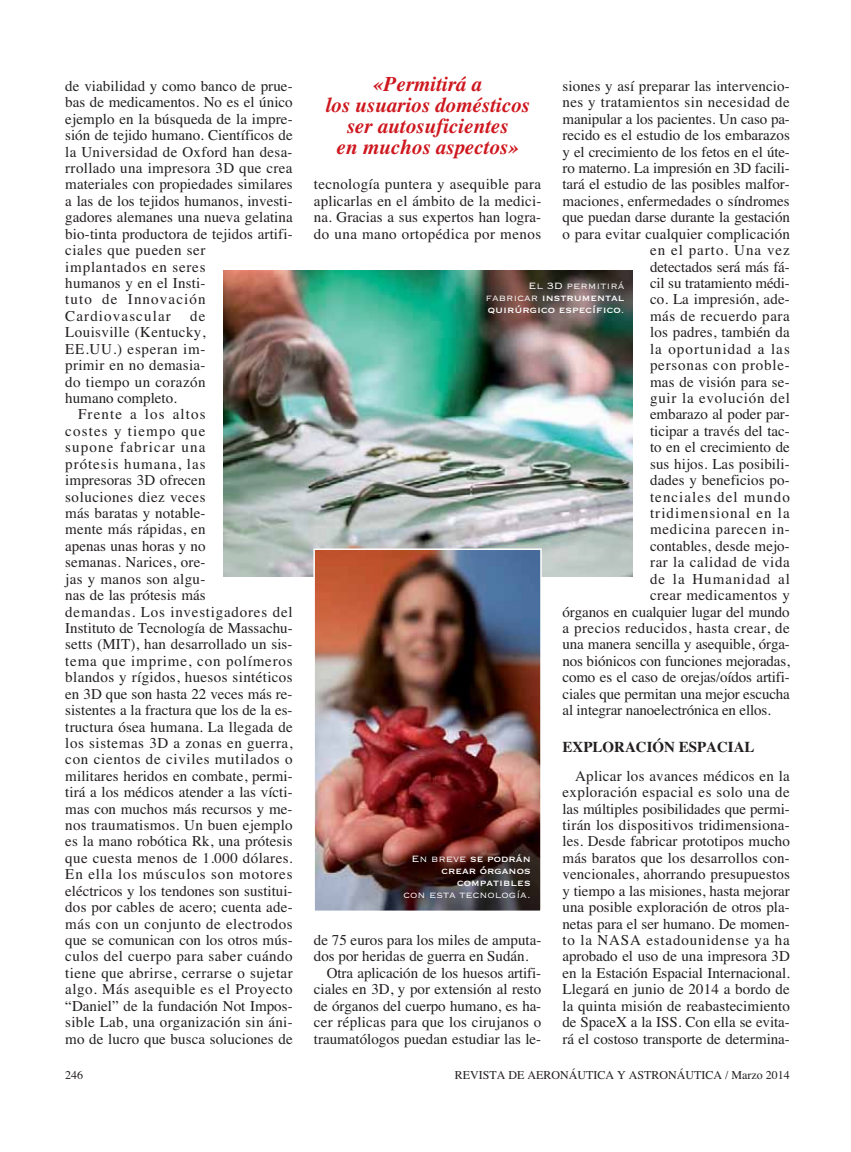
<style>
.page{position:relative;width:851px;height:1152px;background:#fff}
.page>*{position:absolute;margin:0;border:0;box-sizing:border-box;transform-origin:0 0}
.t1{font:italic 700 21px/21px "Times";color:#ce171e;text-align:center}
.t2{font:15px/16.5px "Times";letter-spacing:.01em;color:#231f20}
.t3{font:15px "Times";letter-spacing:-.01em;color:#231f20}
.t4{font:15px "Times";letter-spacing:.03em;color:#231f20}
.t5{font:15px "Times";letter-spacing:.05em;color:#231f20}
.t6{font:15px "Times";letter-spacing:.035em;color:#231f20}
.t7{font:15px "Times";letter-spacing:.055em;color:#231f20}
.t8{font:15px "Times";letter-spacing:.04em;color:#231f20}
.t9{font:15px "Times";letter-spacing:.07em;color:#231f20}
.t10{font:15px "Times";letter-spacing:.065em;color:#231f20}
.t11{font:15px "Times";letter-spacing:.075em;color:#231f20}
.t12{font:15px "Times";letter-spacing:.045em;color:#231f20}
.t13{font:12px/12px "Copperplate";color:#fff;text-align:justify}
.t14{font:12px "Times";color:#231f20}
.s1{font-weight:700}
.s2{font-weight:300}
</style>
<div class="page">
<img style="left:223px;top:270px;width:409px;height:306px">
<img style="left:316px;top:551px;width:222px;height:358px">
<div style="left:313px;top:548px;width:228px;height:364px;border:2px solid #fff"></div>
<p class="t2" style="left:65px;top:79px;width:229px">de viabilidad y como banco de prue&shy;bas de medicamentos. No es el único ejemplo en la búsqueda de la impre&shy;sión de tejido humano. Científicos de la Universidad de Oxford han desa&shy;rrollado una impresora 3D que crea materiales con propiedades similares a las de los tejidos humanos, investi&shy;gadores alemanes una nueva gelatina bio-tinta productora de tejidos artifi&shy;ciales que pueden ser<br>implantados en seres<br>humanos y en el Insti-<br>tuto de Innovación<br>Cardiovascular</p>
<p class="t2" style="left:190px;top:309px;width:17px">de</p>
<p class="t2" style="left:65px;top:325px;width:142px">Louisville (Kentucky,</p>
<p class="t5" style="left:65px;top:343px;width:142px">EE.UU.) esperan im-</p>
<p class="t2" style="left:65px;top:358px;width:142px">primir en no demasia-</p>
<p class="t4" style="left:65px;top:376px;width:142px">do tiempo un corazón</p>
<p class="t2" style="left:65px;top:391px;width:113px">humano completo.</p>
<p class="t11" style="left:78px;top:409px;width:129px">Frente a los altos</p>
<p class="t11" style="left:65px;top:425px;width:142px">costes y tiempo que</p>
<p class="t11" style="left:65px;top:442px;width:142px">supone fabricar una</p>
<p class="t10" style="left:65px;top:458px;width:142px">prótesis humana, las</p>
<p class="t2" style="left:65px;top:473px;width:142px">impresoras 3D ofrecen</p>
<p class="t6" style="left:65px;top:491px;width:142px">soluciones diez veces</p>
<p class="t2" style="left:65px;top:506px;width:142px">más baratas y notable-</p>
<p class="t2" style="left:65px;top:523px;width:142px">mente más rápidas, en</p>
<p class="t2" style="left:65px;top:539px;width:142px">apenas unas horas y no</p>
<p class="t2" style="left:65px;top:555px;width:142px">semanas. Narices, ore-</p>
<p class="t2" style="left:65px;top:572px;width:142px">jas y manos son algu-</p>
<p class="t2" style="left:65px;top:588px;width:142px">nas de las prótesis más</p>
<p class="t5" style="left:65px;top:606px;width:229px">demandas. Los investigadores del</p>
<p class="t2" style="left:65px;top:621px;width:229px">Instituto de Tecnología de Massachu-</p>
<p class="t2" style="left:65px;top:638px;width:229px">setts (MIT), han desarrollado un sis-</p>
<p class="t7" style="left:65px;top:655px;width:229px">tema que imprime, con polímeros</p>
<p class="t2" style="left:65px;top:670px;width:229px">blandos y rígidos, huesos sintéticos</p>
<p class="t2" style="left:65px;top:687px;width:229px">en 3D que son hasta 22 veces más re-</p>
<p class="t2" style="left:65px;top:703px;width:229px">sistentes a la fractura que los de la es-</p>
<p class="t2" style="left:65px;top:720px;width:229px">tructura ósea humana. La llegada de</p>
<p class="t8" style="left:65px;top:737px;width:229px">los sistemas 3D a zonas en guerra,</p>
<p class="t12" style="left:65px;top:754px;width:229px">con cientos de civiles mutilados o</p>
<p class="t2" style="left:65px;top:769px;width:229px">militares heridos en combate, permi-</p>
<p class="t2" style="left:65px;top:785px;width:229px">tirá a los médicos atender a las vícti-</p>
<p class="t2" style="left:65px;top:802px;width:229px">mas con muchos más recursos y me-</p>
<p class="t2" style="left:65px;top:818px;width:229px">nos traumatismos. Un buen ejemplo</p>
<p class="t2" style="left:65px;top:835px;width:229px">es la mano robótica Rk, una prótesis</p>
<p class="t2" style="left:65px;top:851px;width:229px">que cuesta menos de 1.000 dólares.</p>
<p class="t7" style="left:65px;top:869px;width:229px">En ella los músculos son motores</p>
<p class="t2" style="left:65px;top:884px;width:229px">eléctricos y los tendones son sustitui-</p>
<p class="t2" style="left:65px;top:900px;width:229px">dos por cables de acero; cuenta ade-</p>
<p class="t6" style="left:65px;top:918px;width:229px">más con un conjunto de electrodos</p>
<p class="t2" style="left:65px;top:933px;width:229px">que se comunican con los otros mús-</p>
<p class="t4" style="left:65px;top:951px;width:229px">culos del cuerpo para saber cuándo</p>
<p class="t4" style="left:65px;top:967px;width:229px">tiene que abrirse, cerrarse o sujetar</p>
<p class="t6" style="left:65px;top:984px;width:229px">algo. Más asequible es el Proyecto</p>
<p class="t2" style="left:65px;top:999px;width:229px">“Daniel” de la fundación Not Impos-</p>
<p class="t2" style="left:65px;top:1015px;width:229px">sible Lab, una organización sin áni-</p>
<p class="t2" style="left:65px;top:1032px;width:229px">mo de lucro que busca soluciones de</p>
<p class="t1" style="left:325px;top:75px;width:206px">«Permitirá a<br>los usuarios domésticos ser autosuficientes<br>en muchos aspectos»</p>
<p class="t2" style="left:562px;top:79px;width:229px">siones y así preparar las intervencio-</p>
<p class="t4" style="left:562px;top:97px;width:229px">nes y tratamientos sin necesidad de</p>
<p class="t3" style="left:562px;top:113px;width:229px">manipular a los pacientes. Un caso pa-</p>
<p class="t2" style="left:562px;top:128px;width:229px">recido es el estudio de los embarazos</p>
<p class="t3" style="left:562px;top:146px;width:229px">y el crecimiento de los fetos en el úte-</p>
<p class="t3" style="left:562px;top:163px;width:229px">ro materno. La impresión en 3D facili-</p>
<p class="t2" style="left:562px;top:178px;width:229px">tará el estudio de las posibles malfor-</p>
<p class="t2" style="left:562px;top:194px;width:229px">maciones, enfermedades o síndromes</p>
<p class="t3" style="left:562px;top:212px;width:229px">que puedan darse durante la gestación</p>
<p class="t2" style="left:562px;top:227px;width:229px">o para evitar cualquier complicación</p>
<p class="t10" style="left:650px;top:245px;width:141px">en el parto. Una vez</p>
<p class="t3" style="left:650px;top:261px;width:141px">detectados será más fá-</p>
<p class="t3" style="left:650px;top:278px;width:141px">cil su tratamiento médi-</p>
<p class="t2" style="left:650px;top:293px;width:141px">co. La impresión, ade-</p>
<p class="t8" style="left:650px;top:310px;width:141px">más de recuerdo para</p>
<p class="t2" style="left:650px;top:325px;width:141px">los padres, también da</p>
<p class="t9" style="left:650px;top:343px;width:141px">la oportunidad a las</p>
<p class="t5" style="left:650px;top:360px;width:141px">personas con proble-</p>
<p class="t2" style="left:650px;top:375px;width:141px">mas de visión para se-</p>
<p class="t7" style="left:650px;top:393px;width:141px">guir la evolución del</p>
<p class="t2" style="left:650px;top:408px;width:141px">embarazo al poder par-</p>
<p class="t2" style="left:650px;top:424px;width:141px">ticipar a través del tac-</p>
<p class="t2" style="left:650px;top:440px;width:141px">to en el crecimiento de</p>
<p class="t2" style="left:650px;top:457px;width:141px">sus hijos. Las posibili-</p>
<p class="t2" style="left:650px;top:473px;width:141px">dades y beneficios po-</p>
<p class="t9" style="left:650px;top:491px;width:141px">tenciales del mundo</p>
<p class="t9" style="left:650px;top:507px;width:141px">tridimensional en la</p>
<p class="t5" style="left:650px;top:524px;width:141px">medicina parecen in-</p>
<p class="t2" style="left:650px;top:539px;width:141px">contables, desde mejo-</p>
<p class="t8" style="left:650px;top:557px;width:141px">rar la calidad de vida</p>
<p class="t10" style="left:650px;top:573px;width:141px">de la Humanidad al</p>
<p class="t2" style="left:650px;top:588px;width:141px">crear medicamentos y</p>
<p class="t3" style="left:562px;top:606px;width:229px">órganos en cualquier lugar del mundo</p>
<p class="t4" style="left:562px;top:622px;width:229px">a precios reducidos, hasta crear, de</p>
<p class="t3" style="left:562px;top:639px;width:229px">una manera sencilla y asequible, órga-</p>
<p class="t3" style="left:562px;top:655px;width:229px">nos biónicos con funciones mejoradas,</p>
<p class="t3" style="left:562px;top:672px;width:229px">como es el caso de orejas/oídos artifi-</p>
<p class="t3" style="left:562px;top:688px;width:229px">ciales que permitan una mejor escucha</p>
<p class="t3" style="left:562px;top:705px;width:210px">al integrar nanoelectrónica en ellos.</p>
<p class="t2" style="left:575px;top:735px;width:216px;line-height:28.3px;text-indent:-13px"><span class="s1">EXPLORACIÓN ESPACIAL<br></span>Aplicar los avances médicos en la</p>
<p class="t2" style="left:562px;top:785px;width:229px;text-align:justify">exploración espacial es solo una de las múltiples posibilidades que permi&shy;tirán los dispositivos tridimensiona&shy;les. Desde fabricar prototipos mucho más baratos que los desarrollos con&shy;vencionales, ahorrando presupuestos y tiempo a las misiones, hasta mejorar una posible exploración de otros pla&shy;netas para el ser humano. De momen&shy;to la NASA estadounidense ya ha aprobado el uso de una impresora 3D en la Estación Espacial Internacional.<br>Llegará en junio de 2014 a bordo de la quinta misión de reabastecimiento de SpaceX a la ISS. Con ella se evita&shy;rá el costoso transporte de determina-</p>
<p class="t2" style="left:314px;top:178px;width:229px;text-align:justify">tecnología puntera y asequible para aplicarlas en el ámbito de la medici&shy;na. Gracias a sus expertos han logra&shy;do una mano ortopédica por menos</p>
<p class="t13" style="left:485px;top:278px;width:141px;text-indent:43px"><span class="s2">El 3D permitirá fabricar</span> instrumental quirúrgico específico<span class="s2">.</span></p>
<p class="t13" style="left:403px;top:852px;width:129px;text-align:right"><span class="s2">En breve</span> se podrán crear órganos compatibles<br><span class="s2">con esta tecnología.</span></p>
<p class="t2" style="left:314px;top:933px;width:229px">de 75 euros para los miles de amputa-</p>
<p class="t2" style="left:314px;top:950px;width:216px">dos por heridas de guerra en Sudán.</p>
<p class="t2" style="left:326px;top:966px;width:216px">Otra aplicación de los huesos artifi-</p>
<p class="t2" style="left:314px;top:982px;width:229px">ciales en 3D, y por extensión al resto</p>
<p class="t3" style="left:314px;top:1000px;width:229px">de órganos del cuerpo humano, es ha-</p>
<p class="t2" style="left:314px;top:1015px;width:229px">cer réplicas para que los cirujanos o</p>
<p class="t2" style="left:314px;top:1032px;width:229px">traumatólogos puedan estudiar las le-</p>
<p class="t14" style="left:65px;top:1070px;width:19px">246</p>
<p class="t14" style="left:454px;top:1070px;width:336px">REVISTA DE AERONÁUTICA Y ASTRONÁUTICA / Marzo 2014</p>
</div>
